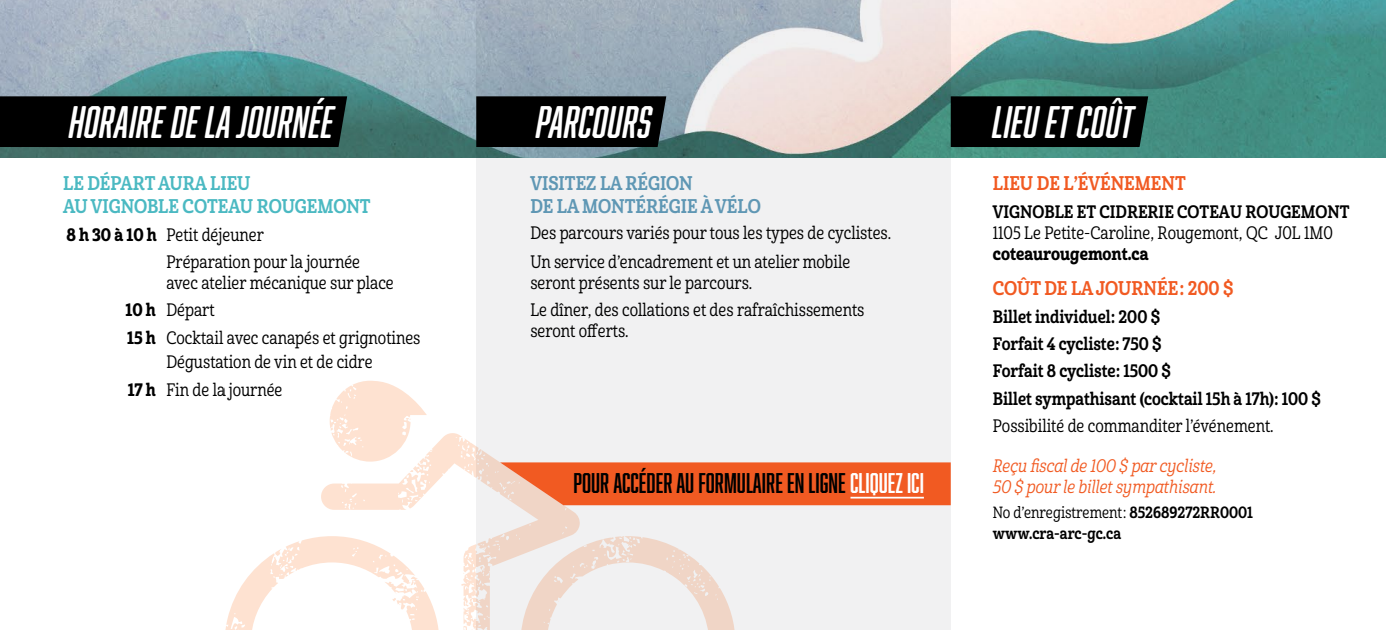
<style>
.page{position:relative;width:1386px;height:630px;background:#fff}
.page>*{position:absolute;margin:0;border:0;box-sizing:border-box;transform-origin:0 0}
.t1{font:italic 42px "Abolition Soft";letter-spacing:.01em;color:#fff}
.t2{font:26.25px "Abolition";color:#000}
.t3{font:19.25px/23.1px "Cabrito Nor Bol";color:#4bb9c2;scale:.85 1}
.t4{font:19.25px "Cabrito Nor Bol";color:#f15a22;scale:.85 1}
.t5{font:19.25px/23.1px "Cabrito Nor Bol";color:#5f97b4;scale:.85 1}
.t6{font:17.5px/27.3px "Cabrito Nor Med";color:#000;scale:.85 1}
.t7{font:17.5px/27.3px "Cabrito Nor Bol";color:#000;scale:.85 1}
.t8{font:17.5px/21px "Cabrito Nor Med It";color:#f15a22;scale:.85 1}
.t9{font:17.5px "Cabrito Nor Ex B";color:#000;scale:.85 1}
.t10{font:15.75px "Cabrito Nor Med";color:#000;scale:.85 1}
.t11{font:15.75px "Cabrito Nor Bol";color:#000;scale:.85 1}
.s1{font-family:"Cabrito Nor Ex B"}
.s2{color:#fff}
.s3{font-family:"Cabrito Nor Bol"}
</style>
<div class="page">
<img style="left:0;top:0;width:1386px;height:158px">
<svg style="left:476px;top:0;width:475px;height:630px;fill:#f1f1f2"></svg>
<div style="left:0;top:96px;width:347px;height:51px;background:#000"></div>
<div style="left:476px;top:96px;width:190px;height:51px;background:#000"></div>
<div style="left:951px;top:96px;width:197px;height:51px;background:#000"></div>
<div style="left:580px;top:462px;width:371px;height:43px;background:#f15a22"></div>
<hr style="left:850px;top:497px;width:74px;height:2px;background:#fff">
<svg style="left:330px;top:381px;width:97px;height:51px"></svg>
<svg style="left:321px;top:432px;width:259px;height:198px"></svg>
<svg style="left:225px;top:536px;width:214px;height:94px"></svg>
<svg style="left:521px;top:530px;width:214px;height:100px"></svg>
<h1 class="t1" style="left:70px;top:98px;width:266px">HORAIRE DE LA JOURNÉE</h1>
<h1 class="t1" style="left:537px;top:98px;width:116px">PARCOURS</h1>
<h1 class="t1" style="left:993px;top:98px;width:142px">LIEU ET COÛT</h1>
<p class="t3" style="left:63px;top:172px;width:363px">LE DÉPART AURA LIEU<br>AU VIGNOBLE COTEAU ROUGEMONT</p>
<p class="t6" style="left:166px;top:221px;width:229px;text-indent:-100px"><span class="s1">8 h 30 à 10 h</span> Petit déjeuner<br>Préparation pour la journée</p>
<p class="t6" style="left:126px;top:270px;width:348px;text-indent:41px">avec atelier mécanique sur place<br><span class="s1">10 h</span> Départ<br><span class="s1">15 h</span> Cocktail avec canapés et grignotines</p>
<p class="t6" style="left:128px;top:349px;width:290px;text-indent:39px">Dégustation de vin et de cidre<br><span class="s1">17 h</span> Fin de la journée</p>
<p class="t5" style="left:530px;top:172px;width:273px">VISITEZ LA RÉGION<br>DE LA MONTÉRÉGIE À VÉLO</p>
<p class="t6" style="left:530px;top:219px;width:426px;line-height:29.1px">Des parcours variés pour tous les types de cyclistes.<br>Un service d’encadrement et un atelier mobile</p>
<p class="t6" style="left:530px;top:270px;width:395px">seront présents sur le parcours.<br>Le dîner, des collations et des rafraîchissements</p>
<p class="t6" style="left:530px;top:318px;width:117px">seront offerts.</p>
<h2 class="t2" style="left:574px;top:468px;width:352px">POUR ACCÉDER AU FORMULAIRE EN LIGNE <span class="s2">CLIQUEZ ICI</span></h2>
<p class="t4" style="left:993px;top:171px;width:228px">LIEU DE L’ÉVÉNEMENT</p>
<p class="t7" style="left:993px;top:198px;width:421px">VIGNOBLE ET CIDRERIE COTEAU ROUGEMONT</p>
<p class="t6" style="left:993px;top:219px;width:402px">1105 Le Petite-Caroline, Rougemont, QC J0L 1M0</p>
<p class="t9" style="left:993px;top:242px;width:185px">coteaurougemont.ca</p>
<p class="t4" style="left:993px;top:276px;width:285px">COÛT DE LA JOURNÉE : 200 $</p>
<p class="t7" style="left:993px;top:303px;width:388px">Billet individuel : 200 $<br>Forfait 4 cycliste : 750 $<br>Forfait 8 cycliste : 1500 $<br>Billet sympathisant (cocktail 15h à 17h) : 100 $</p>
<p class="t6" style="left:993px;top:413px;width:332px">Possibilité de commanditer l’événement.</p>
<p class="t8" style="left:993px;top:456px;width:265px">Reçu fiscal de 100 $ par cycliste,<br>50 $ pour le billet sympathisant.</p>
<p class="t10" style="left:993px;top:503px;width:308px">No d’enregistrement : <span class="s3">852689272RR0001</span></p>
<p class="t11" style="left:993px;top:523px;width:153px">www.cra-arc-gc.ca</p>
</div>
